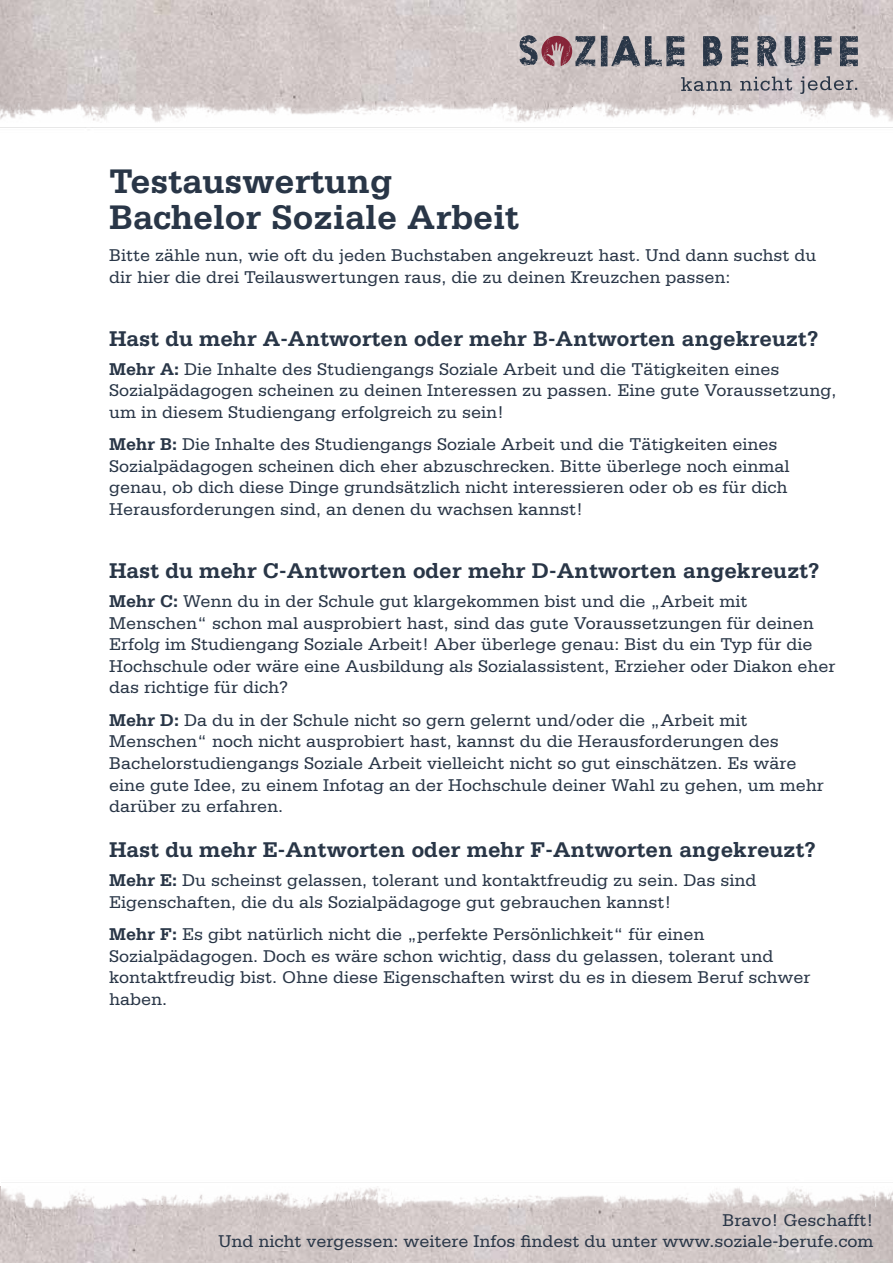
<style>
.page{position:relative;width:893px;height:1263px;background:#fff}
.page>*{position:absolute;margin:0;border:0;box-sizing:border-box;transform-origin:0 0}
.t1{font:700 36px/36px "Serifa";color:#293647}
.t2{font:700 22.5px "Serifa";color:#293647}
.t3{font:18px/21.6px "Serifa";color:#293647}
.s1{font-weight:700}
</style>
<div class="page">
<img style="left:0;top:0;width:893px;height:72px">
<img style="left:0;top:72px;width:893px;height:56px">
<img style="left:0;top:1186px;width:893px;height:77px">
<img style="left:2px;top:1182px;width:891px;height:55px">
<svg style="left:681px;top:77px;width:51px;height:14px"></svg>
<svg style="left:740px;top:77px;width:52px;height:14px"></svg>
<svg style="left:800px;top:76px;width:57px;height:18px"></svg>
<svg style="left:519px;top:35px;width:166px;height:32px"></svg>
<svg style="left:703px;top:36px;width:19px;height:31px"></svg>
<svg style="left:731px;top:36px;width:17px;height:31px"></svg>
<svg style="left:757px;top:36px;width:21px;height:31px"></svg>
<svg style="left:784px;top:36px;width:22px;height:30px"></svg>
<svg style="left:814px;top:36px;width:17px;height:31px"></svg>
<svg style="left:840px;top:36px;width:18px;height:31px"></svg>
<h1 class="t1" style="left:109px;top:163px;width:412px">Testauswertung<br>Bachelor Soziale Arbeit</h1>
<p class="t3" style="left:109px;top:245px;width:709px">Bitte zähle nun, wie oft du jeden Buchstaben angekreuzt hast. Und dann suchst du dir hier die drei Teilauswertungen raus, die zu deinen Kreuzchen passen:</p>
<p class="t2" style="left:109px;top:325px;width:711px">Hast du mehr A-Antworten oder mehr B-Antworten angekreuzt?</p>
<p class="t3" style="left:109px;top:358px;width:729px"><span class="s1">Mehr A:</span> Die Inhalte des Studiengangs Soziale Arbeit und die Tätigkeiten eines<br>Sozialpädagogen scheinen zu deinen Interessen zu passen. Eine gute Voraussetzung, um in diesem Studiengang erfolgreich zu sein!</p>
<p class="t3" style="left:109px;top:434px;width:682px"><span class="s1">Mehr B:</span> Die Inhalte des Studiengangs Soziale Arbeit und die Tätigkeiten eines Sozialpädagogen scheinen dich eher abzuschrecken. Bitte überlege noch einmal genau, ob dich diese Dinge grundsätzlich nicht interessieren oder ob es für dich Herausforderungen sind, an denen du wachsen kannst!</p>
<p class="t2" style="left:109px;top:557px;width:712px">Hast du mehr C-Antworten oder mehr D-Antworten angekreuzt?</p>
<p class="t3" style="left:109px;top:590px;width:728px"><span class="s1">Mehr C:</span> Wenn du in der Schule gut klargekommen bist und die „Arbeit mit Menschen“ schon mal ausprobiert hast, sind das gute Voraussetzungen für deinen Erfolg im Studiengang Soziale Arbeit! Aber überlege genau: Bist du ein Typ für die Hochschule oder wäre eine Ausbildung als Sozialassistent, Erzieher oder Diakon eher das richtige für dich?</p>
<p class="t3" style="left:109px;top:709px;width:716px"><span class="s1">Mehr D:</span> Da du in der Schule nicht so gern gelernt und/oder die „Arbeit mit Menschen“ noch nicht ausprobiert hast, kannst du die Herausforderungen des Bachelorstudiengangs Soziale Arbeit vielleicht nicht so gut einschätzen. Es wäre eine gute Idee, zu einem Infotag an der Hochschule deiner Wahl zu gehen, um mehr darüber zu erfahren.</p>
<p class="t2" style="left:109px;top:836px;width:708px">Hast du mehr E-Antworten oder mehr F-Antworten angekreuzt?</p>
<p class="t3" style="left:109px;top:869px;width:649px"><span class="s1">Mehr E:</span> Du scheinst gelassen, tolerant und kontaktfreudig zu sein. Das sind<br>Eigenschaften, die du als Sozialpädagoge gut gebrauchen kannst!</p>
<p class="t3" style="left:109px;top:923px;width:703px"><span class="s1">Mehr F:</span> Es gibt natürlich nicht die „perfekte Persönlichkeit“ für einen Sozialpädagogen. Doch es wäre schon wichtig, dass du gelassen, tolerant und kontaktfreudig bist. Ohne diese Eigenschaften wirst du es in diesem Beruf schwer haben.</p>
<p class="t3" style="left:218px;top:1209px;width:657px;text-align:right">Bravo! Geschafft!<br>Und nicht vergessen: weitere Infos findest du unter www.soziale-berufe.com</p>
</div>
